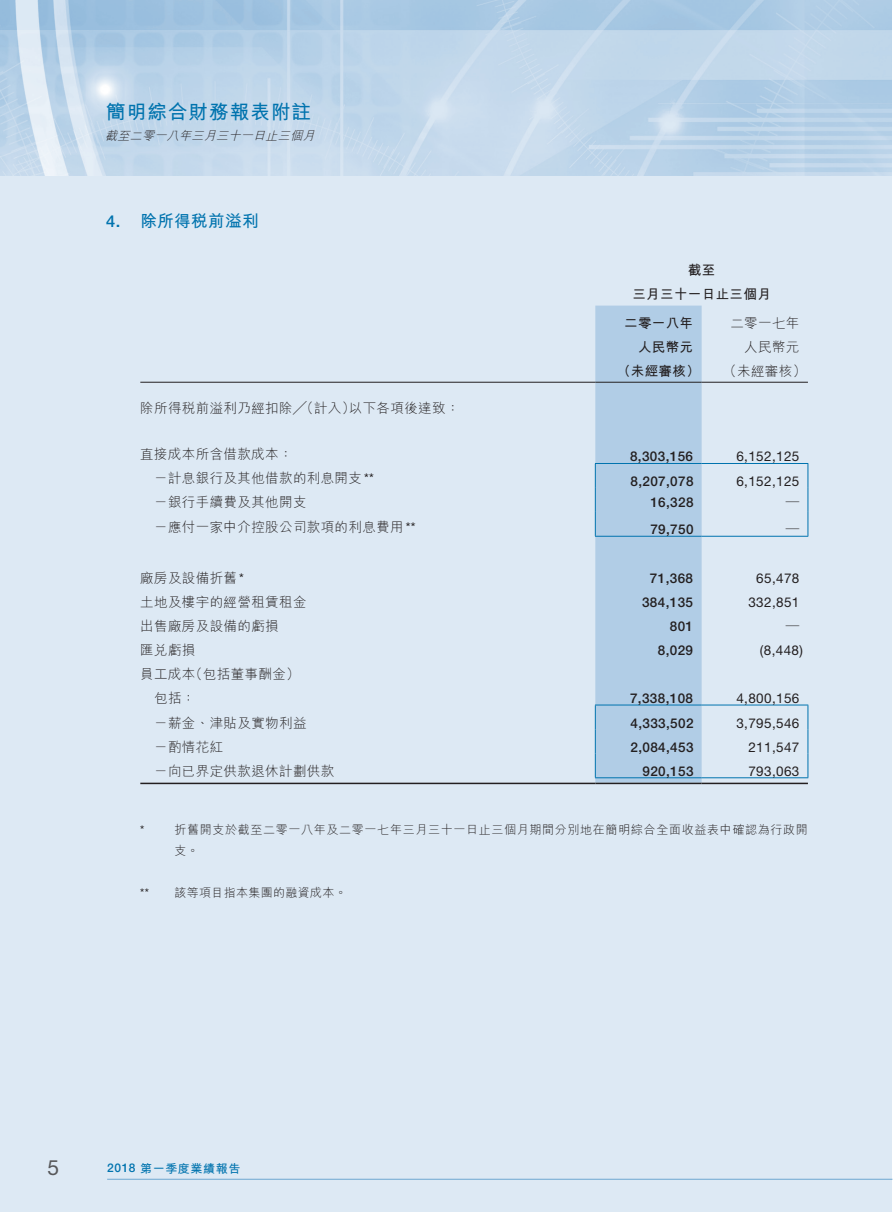
<style>
.page{position:relative;width:893px;height:1212px;background:#fff}
.page>*{position:absolute;margin:0;border:0;box-sizing:border-box;transform-origin:0 0}
.t1{font:21px "Helvetica Neue LT Std";color:#57585a}
.t2{font:700 19.5px "M Hei HK";letter-spacing:.055em;color:#0073ae}
._3__標題{font:700 16.5px "M Hei HK";letter-spacing:.03em;color:#0073ae}
._3__標題-2{font:500 16.5px "Helvetica Neue LT Std";color:#0073ae}
._1__內文{font:300 13.5px "M Hei HK";letter-spacing:.03em;color:#231f20}
._1__內文-2{font:500 13.5px "Helvetica Neue LT Std";letter-spacing:.03em;color:#231f20}
._1__內文-3{font:13.5px "Helvetica Neue LT Std";letter-spacing:.03em;color:#231f20}
._1__內文-4{font:700 13.5px "M Hei HK";letter-spacing:.03em;color:#231f20}
._2__附註內文{font:300 12px "M Hei HK";letter-spacing:.055em;color:#231f20}
.t3{font:italic 300 12px "M Hei HK";color:#231f20}
._2__附註內文-2{font:300 12px "M Hei HK";letter-spacing:.03em;color:#231f20}
.t4{font:700 12px "M Hei HK";letter-spacing:.05em;color:#0073ae}
._2__附註內文-3{font:12px "Helvetica Neue LT Std";color:#231f20}
.s1{font-family:"Helvetica Neue LT Std";font-weight:400}
.s2{font-family:"Helvetica Neue LT Std";font-weight:500}
</style>
<div class="page">
<img style="left:0;top:0;width:891px;height:177px">
<div style="left:0;top:177px;width:891px;height:1035px;background:#dde9f4"></div>
<hr style="left:107px;top:1179px;width:785px;height:1px;background:#6da7d1">
<div style="left:595px;top:306px;width:107px;height:477px;background:#b1cde6"></div>
<hr style="left:595px;top:463px;width:107px;height:1px;background:#0073ae">
<hr style="left:702px;top:463px;width:106px;height:1px;background:#0073ae">
<svg style="left:595px;top:464px;width:1px;height:72px"></svg>
<svg style="left:807px;top:464px;width:1px;height:72px"></svg>
<hr style="left:595px;top:705px;width:107px;height:1px;background:#0073ae">
<hr style="left:702px;top:705px;width:106px;height:1px;background:#0073ae">
<svg style="left:595px;top:705px;width:1px;height:72px"></svg>
<svg style="left:807px;top:705px;width:1px;height:72px"></svg>
<hr style="left:595px;top:777px;width:107px;height:1px;background:#0073ae">
<hr style="left:702px;top:777px;width:106px;height:1px;background:#0073ae">
<hr style="left:595px;top:536px;width:107px;height:1px;background:#0073ae">
<hr style="left:702px;top:536px;width:106px;height:1px;background:#0073ae">
<hr style="left:140px;top:382px;width:455px;height:1px;background:#231f20">
<hr style="left:595px;top:382px;width:107px;height:1px;background:#231f20">
<hr style="left:702px;top:382px;width:106px;height:1px;background:#231f20">
<hr style="left:140px;top:783px;width:455px;height:1px;background:#231f20">
<hr style="left:595px;top:783px;width:107px;height:1px;background:#231f20">
<hr style="left:702px;top:783px;width:106px;height:1px;background:#231f20">
<h2 class="t2" style="left:106px;top:98px;width:206px">簡明綜合財務報表附註</h2>
<p class="t3" style="left:105px;top:130px;width:214px">截至二零一八年三月三十一日止三個月</p>
<p class="_3__標題-2" style="left:106px;top:212px;width:16px">4.</p>
<p class="_3__標題" style="left:140px;top:209px;width:120px">除所得稅前溢利</p>
<p class="_1__內文-4" style="left:688px;top:261px;width:29px">截至</p>
<p class="_1__內文-4" style="left:632px;top:285px;width:140px">三月三十一日止三個月</p>
<p class="_1__內文" style="left:730px;top:316px;width:71px">二零一七年</p>
<p class="_1__內文-4" style="left:624px;top:313px;width:71px">二零一八年</p>
<p class="_1__內文-4" style="left:638px;top:337px;width:57px">人民幣元</p>
<p class="_1__內文" style="left:744px;top:340px;width:57px">人民幣元</p>
<p class="_1__內文-4" style="left:617px;top:361px;width:84px">（未經審核）</p>
<p class="_1__內文" style="left:723px;top:364px;width:84px">（未經審核(</p>
<p class="_1__內文" style="left:140px;top:401px;width:216px">除所得稅前溢利乃經扣除╱（計入）</p>
<p class="_1__內文" style="left:349px;top:401px;width:112px">以下各項後達致：</p>
<p class="_1__內文" style="left:140px;top:447px;width:154px">直接成本所含借款成本：</p>
<p class="_1__內文-2" style="left:630px;top:448px;width:65px">8,303,156</p>
<p class="_1__內文-3" style="left:736px;top:448px;width:65px">6,152,125</p>
<p class="_1__內文" style="left:154px;top:471px;width:221px">－計息銀行及其他借款的利息開支 <span class="s1">**</span></p>
<p class="_1__內文-2" style="left:630px;top:473px;width:65px">8,207,078</p>
<p class="_1__內文-3" style="left:736px;top:473px;width:65px">6,152,125</p>
<p class="_1__內文" style="left:154px;top:495px;width:154px">－銀行手續費及其他開支</p>
<p class="_1__內文-2" style="left:650px;top:494px;width:45px">16,328</p>
<p class="_1__內文" style="left:786px;top:495px;width:15px">—</p>
<p class="_1__內文" style="left:154px;top:520px;width:263px">－應付一家中介控股公司款項的利息費用 <span class="s1">**</span></p>
<p class="_1__內文-2" style="left:650px;top:521px;width:45px">79,750</p>
<p class="_1__內文" style="left:786px;top:522px;width:15px">—</p>
<p class="_1__內文" style="left:140px;top:571px;width:105px">廠房及設備折舊<span class="s1">*</span></p>
<p class="_1__內文-2" style="left:650px;top:570px;width:45px">71,368</p>
<p class="_1__內文-3" style="left:756px;top:570px;width:45px">65,478</p>
<p class="_1__內文" style="left:140px;top:595px;width:168px">土地及樓宇的經營租賃租金</p>
<p class="_1__內文-2" style="left:642px;top:594px;width:53px">384,135</p>
<p class="_1__內文-3" style="left:748px;top:594px;width:53px">332,851</p>
<p class="_1__內文" style="left:140px;top:619px;width:140px">出售廠房及設備的虧損</p>
<p class="_1__內文-2" style="left:670px;top:618px;width:25px">801</p>
<p class="_1__內文" style="left:786px;top:619px;width:15px">—</p>
<p class="_1__內文" style="left:140px;top:643px;width:57px">匯兌虧損</p>
<p class="_1__內文-2" style="left:658px;top:642px;width:37px">8,029</p>
<p class="_1__內文-3" style="left:760px;top:642px;width:45px">)8,448(</p>
<p class="_1__內文" style="left:189px;top:667px;width:112px">（包括董事酬金(</p>
<p class="_1__內文" style="left:140px;top:667px;width:57px">員工成本</p>
<p class="_1__內文" style="left:154px;top:691px;width:43px">包括：</p>
<p class="_1__內文-2" style="left:630px;top:690px;width:65px">7,338,108</p>
<p class="_1__內文-3" style="left:736px;top:690px;width:65px">4,800,156</p>
<p class="_1__內文" style="left:154px;top:716px;width:154px">－薪金、津貼及實物利益</p>
<p class="_1__內文-2" style="left:630px;top:715px;width:65px">4,333,502</p>
<p class="_1__內文-3" style="left:736px;top:715px;width:65px">3,795,546</p>
<p class="_1__內文" style="left:154px;top:740px;width:71px">－酌情花紅</p>
<p class="_1__內文-2" style="left:630px;top:739px;width:65px">2,084,453</p>
<p class="_1__內文-3" style="left:748px;top:739px;width:53px">211,547</p>
<p class="_1__內文" style="left:154px;top:764px;width:182px">－向已界定供款退休計劃供款</p>
<p class="_1__內文-2" style="left:642px;top:763px;width:53px">920,153</p>
<p class="_1__內文-3" style="left:748px;top:763px;width:53px">793,063</p>
<p class="_2__附註內文-3" style="left:140px;top:823px;width:6px">*</p>
<p class="_2__附註內文-3" style="left:140px;top:886px;width:10px">**</p>
<p class="_2__附註內文" style="left:174px;top:824px;width:635px">折舊開支於截至二零一八年及二零一七年三月三十一日止三個月期間分別地在簡明綜合全面收益表中確認為行政開</p>
<p class="_2__附註內文" style="left:174px;top:845px;width:26px">支。</p>
<p class="_2__附註內文-2" style="left:174px;top:887px;width:174px">該等項目指本集團的融資成本。</p>
<h1 class="t1" style="left:48px;top:1154px;width:13px">5</h1>
<p class="t4" style="left:107px;top:1159px;width:135px"><span class="s2">2018</span> 第一季度業績報告</p>
</div>
